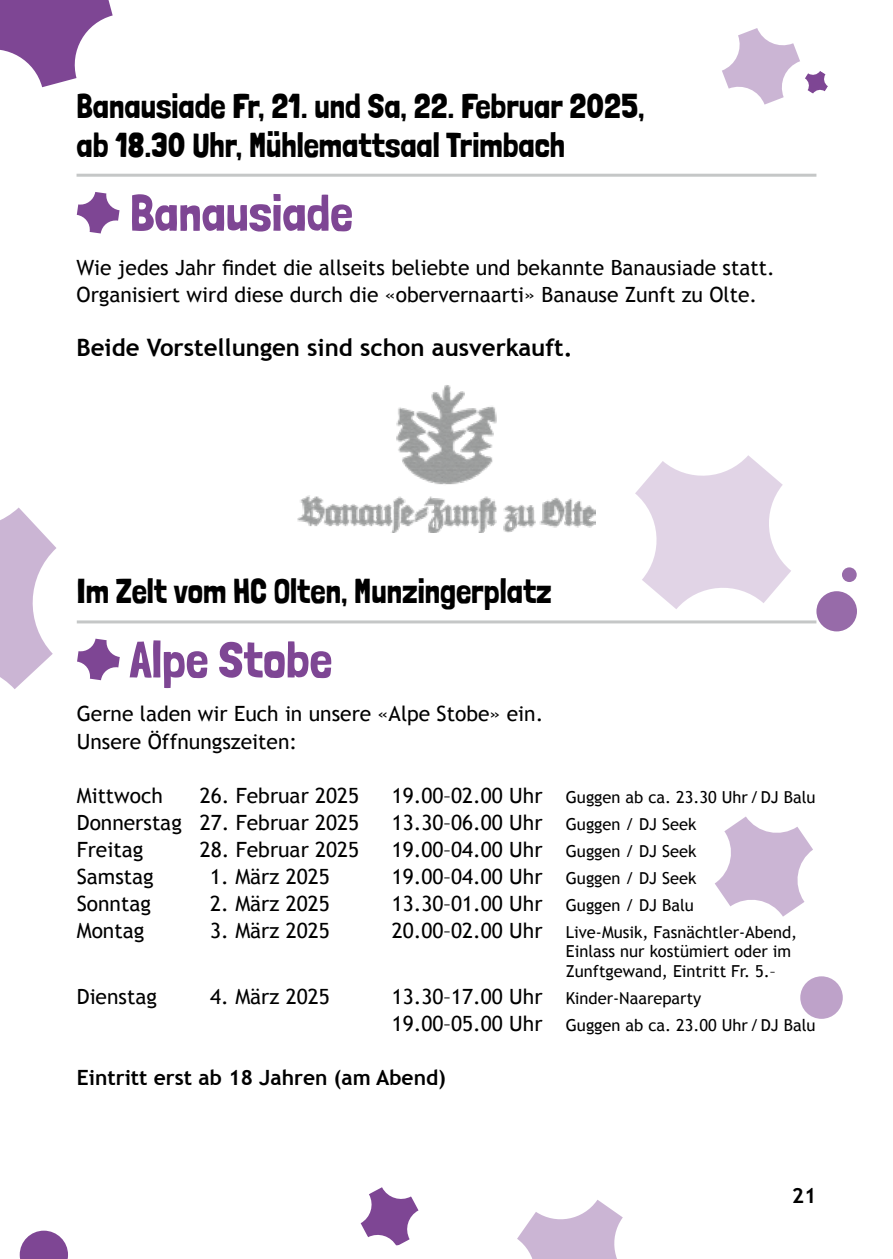
<style>
.page{position:relative;width:893px;height:1259px;background:#fff}
.page>*{position:absolute;margin:0;border:0;box-sizing:border-box;transform-origin:0 0}
.t1{font:51px "Londrina Solid";color:#7e4694}
.t2{font:34.5px/39px "Londrina Solid";color:#000}
.t3{font:700 24px "Trebuchet MS";color:#000}
.t4{font:21px/27px "Trebuchet MS";color:#000}
.t5{font:700 21px "Trebuchet MS";color:#000}
.t6{font:16.5px/19.5px "Trebuchet MS";color:#000}
.s1{font-size:21px}
.s2{font-size:16.5px}
</style>
<div class="page">
<svg style="left:361px;top:1187px;width:57px;height:58px"></svg>
<svg style="left:20px;top:1230px;width:48px;height:29px"></svg>
<svg style="left:517px;top:1200px;width:106px;height:59px"></svg>
<div style="left:816px;top:591px;width:41px;height:40px;background:#976ba9;border-radius:50%"></div>
<svg style="left:0;top:507px;width:56px;height:182px"></svg>
<svg style="left:0;top:0;width:113px;height:87px"></svg>
<svg style="left:842px;top:567px;width:15px;height:15px"></svg>
<svg style="left:722px;top:28px;width:106px;height:77px"></svg>
<div style="left:800px;top:976px;width:43px;height:43px;background:#bea2c9;border-radius:50%"></div>
<svg style="left:635px;top:455px;width:156px;height:154px"></svg>
<svg style="left:715px;top:816px;width:98px;height:100px"></svg>
<hr style="left:77px;top:620px;width:739px;height:3px;background:#c5c7c7">
<svg style="left:77px;top:638px;width:43px;height:42px"></svg>
<hr style="left:77px;top:174px;width:739px;height:3px;background:#c5c7c7">
<svg style="left:77px;top:192px;width:43px;height:41px"></svg>
<img style="left:298px;top:385px;width:298px;height:148px">
<h2 class="t2" style="left:77px;top:86px;width:570px">Banausiade Fr, 21. und Sa, 22. Februar 2025, ab 18.30 Uhr, Mühlemattsaal Trimbach</h2>
<h1 class="t1" style="left:130px;top:183px;width:224px">Banausiade</h1>
<p class="t4" style="left:77px;top:254px;width:700px">Wie jedes Jahr findet die allseits beliebte und bekannte Banausiade statt.<br>Organisiert wird diese durch die «obervernaarti» Banause Zunft zu Olte.</p>
<p class="t3" style="left:77px;top:332px;width:497px">Beide Vorstellungen sind schon ausverkauft.</p>
<h2 class="t2" style="left:77px;top:571px;width:476px">Im Zelt vom HC Olten, Munzingerplatz</h2>
<h1 class="t1" style="left:129px;top:629px;width:204px">Alpe Stobe</h1>
<p class="t4" style="left:77px;top:701px;width:468px">Gerne laden wir Euch in unsere «Alpe Stobe» ein.<br>Unsere Öffnungszeiten:</p>
<p class="t4" style="left:77px;top:782px;width:88px">Mittwoch</p>
<p class="t4" style="left:200px;top:782px;width:161px">26. Februar 2025</p>
<p class="t6" style="left:392px;top:787px;width:425px"><span class="s1">19.00–02.00 Uhr</span> Guggen ab ca. 23.30 Uhr/DJ Balu</p>
<p class="t4" style="left:77px;top:809px;width:284px">Donnerstag 27. Februar 2025</p>
<p class="t4" style="left:392px;top:809px;width:306px">13.30–06.00 Uhr <span class="s2">Guggen / DJ Seek</span></p>
<p class="t4" style="left:77px;top:836px;width:68px">Freitag</p>
<p class="t4" style="left:200px;top:836px;width:161px">28. Februar 2025</p>
<p class="t4" style="left:392px;top:836px;width:306px">19.00–04.00 Uhr <span class="s2">Guggen / DJ Seek</span></p>
<p class="t4" style="left:77px;top:863px;width:78px">Samstag</p>
<p class="t4" style="left:210px;top:863px;width:121px">1. März 2025</p>
<p class="t4" style="left:392px;top:863px;width:306px">19.00–04.00 Uhr <span class="s2">Guggen / DJ Seek</span></p>
<p class="t4" style="left:77px;top:890px;width:76px">Sonntag</p>
<p class="t4" style="left:210px;top:890px;width:121px">2. März 2025</p>
<p class="t4" style="left:392px;top:890px;width:304px">13.30–01.00 Uhr <span class="s2">Guggen / DJ Balu</span></p>
<p class="t4" style="left:77px;top:917px;width:69px">Montag</p>
<p class="t4" style="left:210px;top:917px;width:121px">3. März 2025</p>
<p class="t6" style="left:566px;top:922px;width:233px;text-indent:-174px"><span class="s1">20.00–02.00 Uhr</span> Live-Musik, Fasnächtler-Abend,<br>Einlass nur kostümiert oder im<br>Zunftgewand, Eintritt Fr. 5.–</p>
<p class="t4" style="left:77px;top:983px;width:82px">Dienstag</p>
<p class="t4" style="left:210px;top:983px;width:121px">4. März 2025</p>
<p class="t6" style="left:392px;top:984px;width:425px;line-height:27px"><span class="s1">13.30–17.00 Uhr</span> Kinder-Naareparty<br><span class="s1">19.00–05.00 Uhr</span> Guggen ab ca. 23.00 Uhr/DJ Balu</p>
<p class="t5" style="left:77px;top:1064px;width:371px">Eintritt erst ab 18 Jahren (am Abend)</p>
<p class="t5" style="left:792px;top:1182px;width:26px">21</p>
</div>
